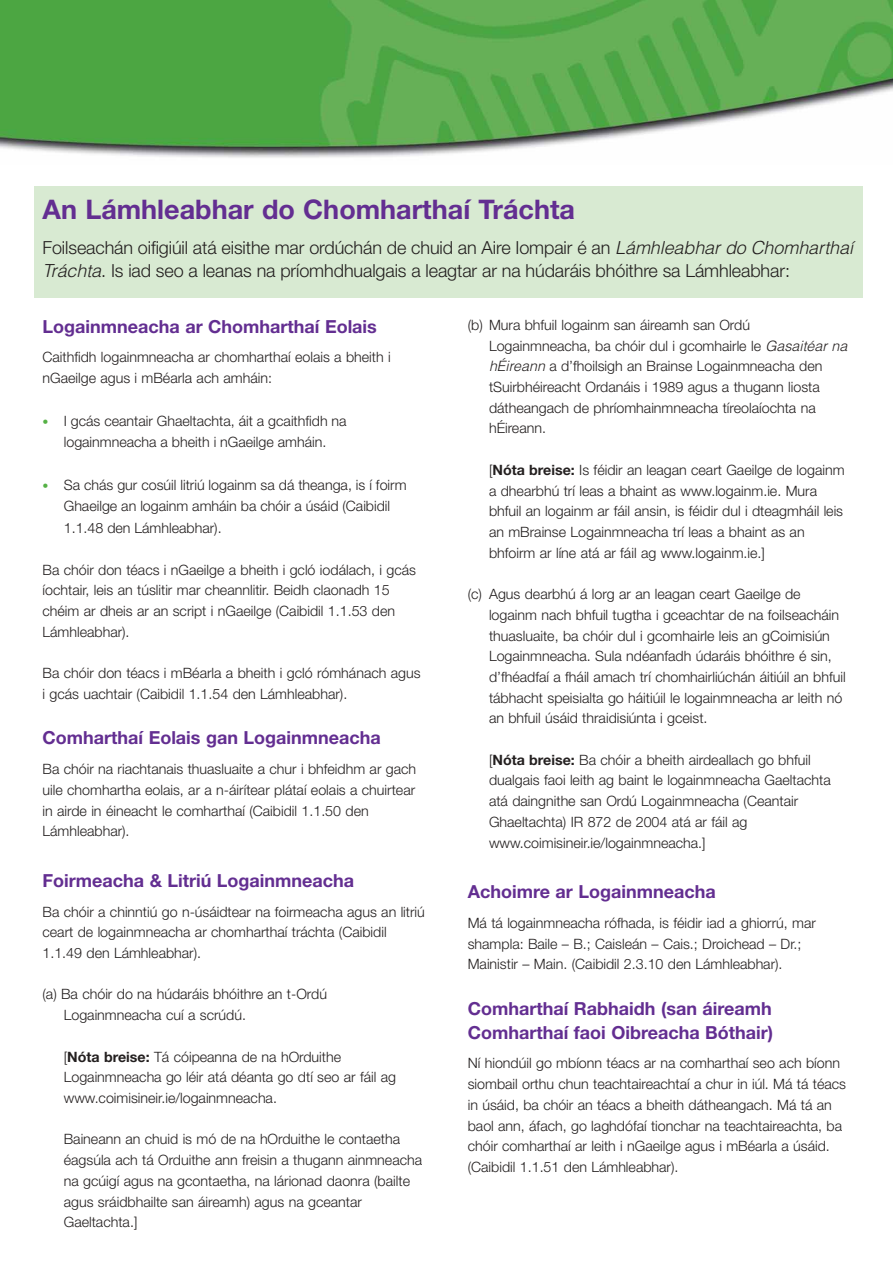
<style>
.page{position:relative;width:893px;height:1263px;background:#fff}
.page>*{position:absolute;margin:0;border:0;box-sizing:border-box;transform-origin:0 0}
.t1{font:700 27px "Helvetica Neue LT";color:#632e91}
.t2{font:700 18px/23.7px "Helvetica Neue LT";color:#632e91}
.t3{font:300 18px/23.2px "Helvetica Neue LT";letter-spacing:-.005em;color:#231f1f}
.t4{font:300 14.25px/20.7px "Helvetica Neue LT";color:#231f1f}
.s1{font-family:"Helvetica LT";font-style:italic}
.s2{font-size:12px;color:#55b145}
.s3{font-weight:700}
</style>
<div class="page">
<div style="left:34px;top:186px;width:829px;height:111px;background:#d8ead2"></div>
<img style="left:0;top:0;width:893px;height:158px">
<h1 class="t1" style="left:43px;top:199px;width:534px">An Lámhleabhar do Chomharthaí Tráchta</h1>
<p class="t3" style="left:43px;top:237px;width:812px">Foilseachán oifigiúil atá eisithe mar ordúchán de chuid an Aire Iompair é an <span class="s1">Lámhleabhar do Chomharthaí<br>Tráchta</span>. Is iad seo a leanas na príomhdhualgais a leagtar ar na húdaráis bhóithre sa Lámhleabhar:</p>
<p class="t2" style="left:43px;top:316px;width:336px">Logainmneacha ar Chomharthaí Eolais</p>
<p class="t4" style="left:43px;top:348px;width:350px">Caithfidh logainmneacha ar chomharthaí eolais a bheith i nGaeilge agus i mBéarla ach amháin:</p>
<p class="t4" style="left:43px;top:411px;width:306px;line-height:21.8px;text-align:center"><span class="s2">•</span> I gcás ceantair Ghaeltachta, áit a gcaithfidh na logainmneacha a bheith i nGaeilge amháin.</p>
<p class="t4" style="left:64px;top:475px;width:344px;line-height:21.8px;text-indent:-21px"><span class="s2">•</span> Sa chás gur cosúil litriú logainm sa dá theanga, is í foirm<br>Ghaeilge an logainm amháin ba chóir a úsáid (Caibidil<br>1.1.48 den Lámhleabhar).</p>
<p class="t4" style="left:43px;top:561px;width:375px">Ba chóir don téacs i nGaeilge a bheith i gcló iodálach, i gcás íochtair, leis an túslitir mar cheannlitir. Beidh claonadh 15 chéim ar dheis ar an script i nGaeilge (Caibidil 1.1.53 den Lámhleabhar).</p>
<p class="t4" style="left:43px;top:664px;width:380px">Ba chóir don téacs i mBéarla a bheith i gcló rómhánach agus i gcás uachtair (Caibidil 1.1.54 den Lámhleabhar).</p>
<p class="t2" style="left:43px;top:728px;width:340px">Comharthaí Eolais gan Logainmneacha</p>
<p class="t4" style="left:43px;top:760px;width:375px">Ba chóir na riachtanais thuasluaite a chur i bhfeidhm ar gach uile chomhartha eolais, ar a n-áirítear plátaí eolais a chuirtear in airde in éineacht le comharthaí (Caibidil 1.1.50 den Lámhleabhar).</p>
<p class="t2" style="left:43px;top:870px;width:313px">Foirmeacha &amp; Litriú Logainmneacha</p>
<p class="t4" style="left:43px;top:903px;width:384px">Ba chóir a chinntiú go n-úsáidtear na foirmeacha agus an litriú ceart de logainmneacha ar chomharthaí tráchta (Caibidil<br>1.1.49 den Lámhleabhar).</p>
<p class="t4" style="left:64px;top:985px;width:265px;text-indent:-21px">(a) Ba chóir do na húdaráis bhóithre an t-Ordú<br>Logainmneacha cuí a scrúdú.</p>
<p class="t4" style="left:64px;top:1047px;width:334px">[<span class="s3">Nóta breise:</span> Tá cóipeanna de na hOrduithe<br>Logainmneacha go léir atá déanta go dtí seo ar fáil ag www.coimisineir.ie/logainmneacha.</p>
<p class="t4" style="left:64px;top:1130px;width:360px">Baineann an chuid is mó de na hOrduithe le contaetha éagsúla ach tá Orduithe ann freisin a thugann ainmneacha na gcúigí agus na gcontaetha, na lárionad daonra (bailte agus sráidbhailte san áireamh) agus na gceantar Gaeltachta.]</p>
<p class="t4" style="left:489px;top:316px;width:360px;text-indent:-21px">(b) Mura bhfuil logainm san áireamh san Ordú Logainmneacha, ba chóir dul i gcomhairle le <span class="s1">Gasaitéar na hÉireann</span> a d’fhoilsigh an Brainse Logainmneacha den tSuirbhéireacht Ordanáis i 1989 agus a thugann liosta dátheangach de phríomhainmneacha tíreolaíochta na hÉireann.</p>
<p class="t4" style="left:489px;top:461px;width:357px">[<span class="s3">Nóta breise:</span> Is féidir an leagan ceart Gaeilge de logainm a dhearbhú trí leas a bhaint as www.logainm.ie. Mura bhfuil an logainm ar fáil ansin, is féidir dul i dteagmháil leis an mBrainse Logainmneacha trí leas a bhaint as an bhfoirm ar líne atá ar fáil ag www.logainm.ie.]</p>
<p class="t4" style="left:489px;top:585px;width:358px;text-indent:-21px">(c) Agus dearbhú á lorg ar an leagan ceart Gaeilge de logainm nach bhfuil tugtha i gceachtar de na foilseacháin thuasluaite, ba chóir dul i gcomhairle leis an gCoimisiún Logainmneacha. Sula ndéanfadh údaráis bhóithre é sin, d’fhéadfaí a fháil amach trí chomhairliúchán áitiúil an bhfuil tábhacht speisialta go háitiúil le logainmneacha ar leith nó an bhfuil úsáid thraidisiúnta i gceist.</p>
<p class="t4" style="left:489px;top:751px;width:343px">[<span class="s3">Nóta breise:</span> Ba chóir a bheith airdeallach go bhfuil dualgais faoi leith ag baint le logainmneacha Gaeltachta atá daingnithe san Ordú Logainmneacha (Ceantair Ghaeltachta) IR 872 de 2004 atá ar fáil ag www.coimisineir.ie/logainmneacha.]</p>
<p class="t2" style="left:468px;top:881px;width:249px">Achoimre ar Logainmneacha</p>
<p class="t4" style="left:468px;top:914px;width:350px">Má tá logainmneacha rófhada, is féidir iad a ghiorrú, mar shampla: Baile – B.; Caisleán – Cais.; Droichead – Dr.;<br>Mainistir – Main. (Caibidil 2.3.10 den Lámhleabhar).</p>
<p class="t2" style="left:468px;top:998px;width:307px">Comharthaí Rabhaidh (san áireamh<br>Comharthaí faoi Oibreacha Bóthair)</p>
<p class="t4" style="left:468px;top:1054px;width:380px">Ní hiondúil go mbíonn téacs ar na comharthaí seo ach bíonn siombail orthu chun teachtaireachtaí a chur in iúl. Má tá téacs in úsáid, ba chóir an téacs a bheith dátheangach. Má tá an baol ann, áfach, go laghdófaí tionchar na teachtaireachta, ba chóir comharthaí ar leith i nGaeilge agus i mBéarla a úsáid. (Caibidil 1.1.51 den Lámhleabhar).</p>
</div>
